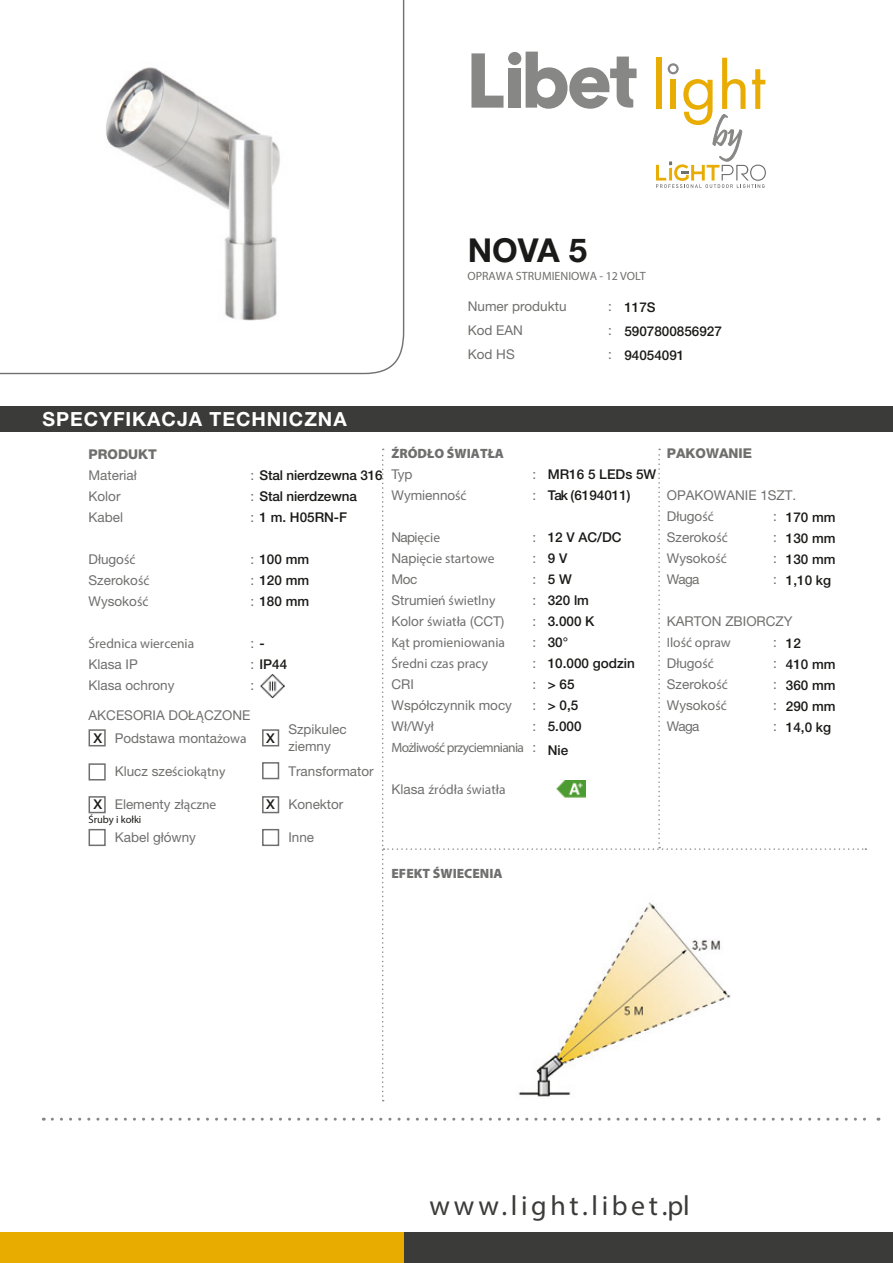
<style>
.page{position:relative;width:893px;height:1263px;background:#fff}
.page>*{position:absolute;margin:0;border:0;box-sizing:border-box;transform-origin:0 0}
.t1{font:700 33px "Helvetica Neue LT Std";color:#1a1a18}
.t2{font:27.9px "Myriad Pro";letter-spacing:.13em;color:#3b3b3a}
.t3{font:700 19.5px "Helvetica Neue LT Std";letter-spacing:.05em;color:#fff}
.t4{font:13.5px/21px "Helvetica Neue LT Std";color:#6f6f6e}
.t5{font:500 13.5px/21px "Helvetica Neue LT Std";color:#1a1a18}
.t6{font:13.5px "Myriad Pro";color:#6f6f6e}
.t7{font:900 13.5px "Myriad Pro";color:#6f6f6e}
.t8{font:13.5px "Myriad Pro";letter-spacing:-.05em;color:#6f6f6e}
.t9{font:800 13.5px "Helvetica Neue LT Std";color:#6f6f6e}
.t10{font:12px "Myriad Pro";color:#6f6f6e}
.t11{font:10.5px "Myriad Pro";color:#1a1a18}
.s1{font-weight:400;color:#6f6f6e}
.s2{font-family:"Myriad Pro"}
.s3{font-weight:500;color:#1a1a18}
.s4{font-family:"Helvetica Neue LT Std"}
</style>
<div class="page">
<svg style="left:0;top:0;width:405px;height:375px"></svg>
<img style="left:80px;top:36px;width:245px;height:315px">
<div style="left:0;top:406px;width:893px;height:26px;background:#3b3b3a"></div>
<svg style="left:52px;top:1118px;width:827px;height:3px"></svg>
<div style="left:404px;top:1232px;width:489px;height:31px;background:#3b3b3a"></div>
<div style="left:0;top:1232px;width:404px;height:31px;background:#e8ac00"></div>
<svg style="left:382px;top:449px;width:484px;height:652px"></svg>
<div style="left:89px;top:729px;width:17px;height:17px;border:2px solid #6f6f6e"></div>
<div style="left:89px;top:763px;width:17px;height:17px;border:2px solid #6f6f6e"></div>
<div style="left:89px;top:796px;width:17px;height:17px;border:2px solid #6f6f6e"></div>
<div style="left:262px;top:729px;width:17px;height:17px;border:2px solid #6f6f6e"></div>
<div style="left:262px;top:762px;width:17px;height:17px;border:2px solid #6f6f6e"></div>
<div style="left:262px;top:796px;width:17px;height:17px;border:2px solid #6f6f6e"></div>
<div style="left:262px;top:829px;width:17px;height:17px;border:2px solid #6f6f6e"></div>
<div style="left:89px;top:829px;width:17px;height:17px;border:2px solid #6f6f6e"></div>
<img style="left:260px;top:674px;width:25px;height:24px">
<img style="left:556px;top:780px;width:30px;height:17px">
<svg style="left:471px;top:53px;width:32px;height:55px"></svg>
<div style="left:508px;top:52px;width:13px;height:13px;background:#878786;border-radius:50%"></div>
<div style="left:509px;top:69px;width:12px;height:39px;background:#878786"></div>
<svg style="left:526px;top:52px;width:111px;height:57px"></svg>
<svg style="left:656px;top:58px;width:110px;height:130px"></svg>
<img style="left:403px;top:887px;width:454px;height:212px">
<h1 class="t1" style="left:468px;top:230px;width:121px">NOVA 5</h1>
<p class="t10" style="left:467px;top:269px;width:180px">OPRAWA STRUMIENIOWA - 12 VOLT</p>
<p class="t4" style="left:468px;top:295px;width:100px">Numer produktu</p>
<p class="t4" style="left:608px;top:295px;width:5px">:</p>
<p class="t4" style="left:468px;top:319px;width:57px">Kod EAN</p>
<p class="t4" style="left:608px;top:319px;width:5px">:</p>
<p class="t4" style="left:468px;top:343px;width:49px">Kod HS</p>
<p class="t4" style="left:608px;top:343px;width:5px">:</p>
<p class="t5" style="left:624px;top:295px;width:99px;line-height:24px">117S<br>5907800856927<br>94054091</p>
<h3 class="t3" style="left:43px;top:407px;width:306px">SPECYFIKACJA TECHNICZNA</h3>
<p class="t9" style="left:89px;top:446px;width:70px">PRODUKT</p>
<p class="t4" style="left:89px;top:464px;width:50px">Materiał</p>
<p class="t5" style="left:251px;top:465px;width:134px"><span class="s1">:</span> Stal nierdzewna 316</p>
<p class="t4" style="left:89px;top:485px;width:33px">Kolor</p>
<p class="t5" style="left:251px;top:486px;width:108px"><span class="s1">:</span> Stal nierdzewna</p>
<p class="t4" style="left:89px;top:506px;width:36px">Kabel</p>
<p class="t5" style="left:251px;top:507px;width:98px"><span class="s1">:</span> 1 m. H05RN-F</p>
<p class="t4" style="left:89px;top:548px;width:48px">Długo<span class="s2">ść</span></p>
<p class="t5" style="left:251px;top:549px;width:60px"><span class="s1">:</span> 100 mm</p>
<p class="t4" style="left:89px;top:569px;width:62px">Szeroko<span class="s2">ść</span></p>
<p class="t5" style="left:251px;top:570px;width:60px"><span class="s1">:</span> 120 mm</p>
<p class="t4" style="left:89px;top:590px;width:61px">Wysoko<span class="s2">ść</span></p>
<p class="t5" style="left:251px;top:591px;width:60px"><span class="s1">:</span> 180 mm</p>
<p class="t6" style="left:89px;top:635px;width:107px">Średnica wiercenia</p>
<p class="t4" style="left:251px;top:632px;width:16px">: <span class="s3">-</span></p>
<p class="t4" style="left:89px;top:653px;width:51px">Klasa IP</p>
<p class="t5" style="left:251px;top:654px;width:38px"><span class="s1">:</span> IP44</p>
<p class="t4" style="left:89px;top:674px;width:88px">Klasa ochrony</p>
<p class="t4" style="left:251px;top:674px;width:5px">:</p>
<p class="t4" style="left:89px;top:704px;width:163px">AKCESORIA DOŁ<span class="s2">Ą</span>CZONE</p>
<p class="t4" style="left:288px;top:721px;width:60px;line-height:16.2px">Szpikulec ziemny</p>
<p class="t4" style="left:288px;top:761px;width:87px">Transformator</p>
<p class="t4" style="left:288px;top:794px;width:57px">Konektor</p>
<p class="t4" style="left:288px;top:827px;width:27px">Inne</p>
<p class="t5" style="left:266px;top:727px;width:10px">X</p>
<p class="t5" style="left:94px;top:728px;width:10px">X</p>
<p class="t4" style="left:115px;top:728px;width:133px">Podstawa monta<span class="s2">żowa</span></p>
<p class="t6" style="left:115px;top:764px;width:112px"><span class="s4">Klucz sze</span>ściokątny</p>
<p class="t4" style="left:115px;top:794px;width:103px">Elementy zł<span class="s2">ączne</span></p>
<p class="t4" style="left:115px;top:827px;width:83px">Kabel główny</p>
<p class="t5" style="left:266px;top:793px;width:10px">X</p>
<p class="t5" style="left:94px;top:794px;width:10px">X</p>
<p class="t11" style="left:89px;top:813px;width:54px">Śruby i kołki</p>
<p class="t7" style="left:391px;top:445px;width:114px">ŹRÓDŁO ŚWIATŁA</p>
<p class="t4" style="left:391px;top:464px;width:23px">Typ</p>
<p class="t4" style="left:532px;top:464px;width:5px">:</p>
<p class="t4" style="left:391px;top:485px;width:77px">Wymienno<span class="s2">ść</span></p>
<p class="t4" style="left:532px;top:485px;width:5px">:</p>
<p class="t4" style="left:391px;top:527px;width:50px">Napi<span class="s2">ęcie</span></p>
<p class="t4" style="left:532px;top:527px;width:5px">:</p>
<p class="t6" style="left:391px;top:550px;width:104px"><span class="s4">Napi</span>ęcie startowe</p>
<p class="t4" style="left:532px;top:548px;width:5px">:</p>
<p class="t4" style="left:391px;top:569px;width:27px">Moc</p>
<p class="t4" style="left:532px;top:569px;width:5px">:</p>
<p class="t6" style="left:391px;top:592px;width:105px"><span class="s4">Strumie</span>ń świetlny</p>
<p class="t4" style="left:532px;top:590px;width:5px">:</p>
<p class="t4" style="left:391px;top:611px;width:114px">Kolor <span class="s2">światła</span> (CCT)</p>
<p class="t4" style="left:532px;top:611px;width:5px">:</p>
<p class="t6" style="left:391px;top:634px;width:115px">Kąt promieniowania</p>
<p class="t4" style="left:532px;top:632px;width:5px">:</p>
<p class="t6" style="left:391px;top:655px;width:98px">Średni czas pracy</p>
<p class="t4" style="left:532px;top:653px;width:5px">:</p>
<p class="t4" style="left:391px;top:674px;width:24px">CRI</p>
<p class="t4" style="left:532px;top:674px;width:5px">:</p>
<p class="t4" style="left:391px;top:695px;width:122px">Współczynnik mocy</p>
<p class="t4" style="left:532px;top:695px;width:5px">:</p>
<p class="t4" style="left:391px;top:716px;width:44px">Wł/Wył</p>
<p class="t4" style="left:532px;top:716px;width:5px">:</p>
<p class="t8" style="left:391px;top:739px;width:146px">Możliwość przyciemniania <span class="s4">:</span></p>
<p class="t6" style="left:391px;top:781px;width:116px"><span class="s4">Klasa</span> źródła światła</p>
<p class="t7" style="left:391px;top:865px;width:113px">EFEKT ŚWIECENIA</p>
<p class="t5" style="left:548px;top:464px;width:110px">MR16 5 LEDs 5W</p>
<p class="t5" style="left:548px;top:485px;width:84px">Tak (6194011)</p>
<p class="t5" style="left:548px;top:527px;width:75px">12 V AC/DC<br>9 V<br>5 W<br>320 lm<br>3.000 K<br>30°</p>
<p class="t5" style="left:548px;top:674px;width:35px">&gt; 65 &gt; 0,5<br>5.000</p>
<p class="t5" style="left:548px;top:653px;width:89px">10.000 godzin</p>
<p class="t5" style="left:548px;top:739px;width:22px">Nie</p>
<p class="t9" style="left:667px;top:445px;width:87px">PAKOWANIE</p>
<p class="t4" style="left:667px;top:485px;width:131px">OPAKOWANIE 1SZT.<br>Długo<span class="s2">ść</span></p>
<p class="t5" style="left:786px;top:507px;width:51px;text-align:justify">170 mm 130 mm 130 mm 1,10 kg</p>
<p class="t4" style="left:773px;top:506px;width:5px">:</p>
<p class="t4" style="left:667px;top:527px;width:62px">Szeroko<span class="s2">ść</span></p>
<p class="t4" style="left:773px;top:527px;width:5px">:</p>
<p class="t4" style="left:667px;top:548px;width:61px">Wysoko<span class="s2">ść</span></p>
<p class="t4" style="left:773px;top:548px;width:5px">:</p>
<p class="t4" style="left:667px;top:569px;width:34px">Waga</p>
<p class="t4" style="left:773px;top:569px;width:5px">:</p>
<p class="t4" style="left:667px;top:611px;width:127px">KARTON ZBIORCZY</p>
<p class="t6" style="left:667px;top:634px;width:66px">Ilość opraw</p>
<p class="t4" style="left:773px;top:632px;width:5px">:</p>
<p class="t4" style="left:667px;top:653px;width:48px">Długo<span class="s2">ść</span></p>
<p class="t4" style="left:773px;top:653px;width:5px">:</p>
<p class="t4" style="left:667px;top:674px;width:62px">Szeroko<span class="s2">ść</span></p>
<p class="t4" style="left:773px;top:674px;width:5px">:</p>
<p class="t4" style="left:667px;top:695px;width:61px">Wysoko<span class="s2">ść</span></p>
<p class="t4" style="left:773px;top:695px;width:5px">:</p>
<p class="t4" style="left:667px;top:716px;width:34px">Waga</p>
<p class="t4" style="left:773px;top:716px;width:5px">:</p>
<p class="t5" style="left:786px;top:633px;width:51px">12<br>410 mm<br>360 mm<br>290 mm<br>14,0 kg</p>
<h2 class="t2" style="left:429px;top:1188px;width:262px">www.light.libet.pl</h2>
</div>
